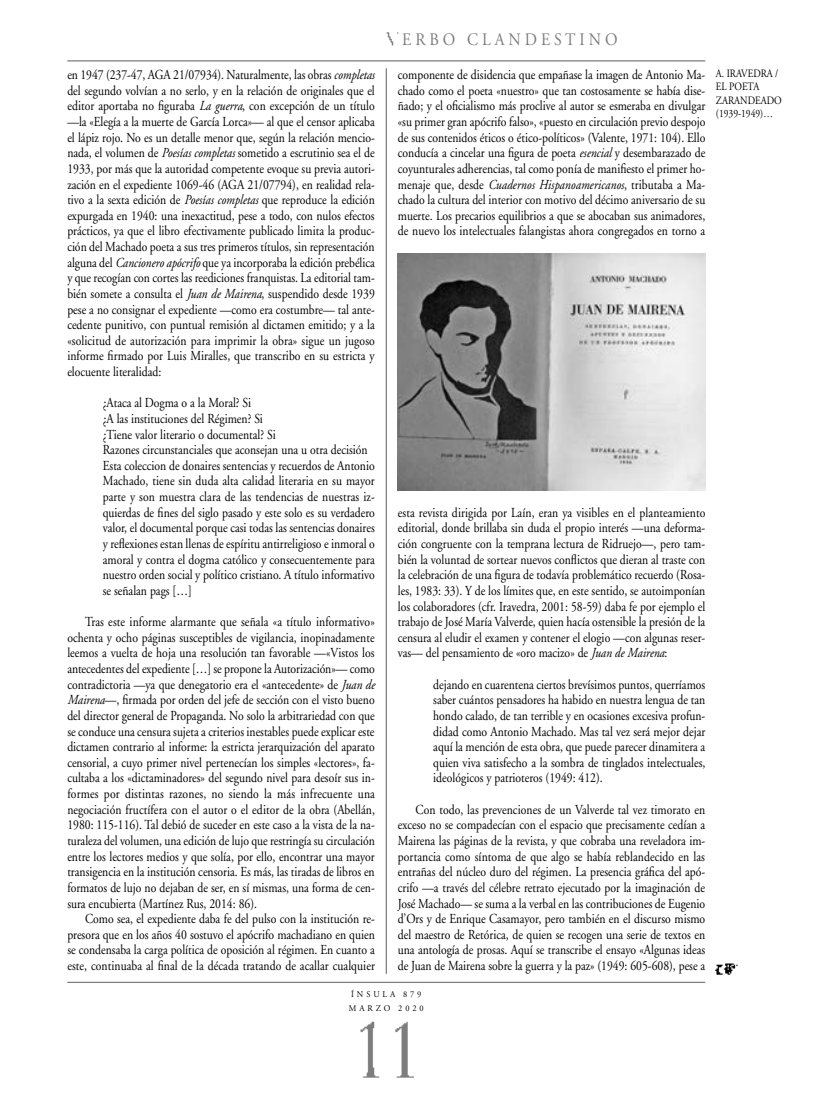
<style>
.page{position:relative;width:840px;height:1120px;background:#fff}
.page>*{position:absolute;margin:0;border:0;box-sizing:border-box;transform-origin:0 0}
.t1{font:17.5px "Adobe Garamond";color:#7d7d7d;scale:.9 1}
.t2{font:13.75px/15.6px "Adobe Garamond";color:#000;text-align:justify;scale:.85 1}
.t3{font:11.25px/13.5px "Adobe Garamond";color:#000;scale:.85 1}
.t4{font:8.75px/13.8px "Adobe Garamond";letter-spacing:.35em;color:#000;scale:.95 1}
.s1{font-style:italic}
</style>
<div class="page">
<hr style="left:386px;top:68px;width:1px;height:906px;background:#7d7d7d">
<hr style="left:67px;top:60px;width:638px;height:1px;background:#7d7d7d">
<hr style="left:67px;top:981px;width:638px;height:2px;background:#7d7d7d">
<img style="left:715px;top:963px;width:23px;height:12px">
<img style="left:386px;top:32px;width:13px;height:14px">
<img style="left:360px;top:1021px;width:54px;height:57px">
<img style="left:398px;top:253px;width:307px;height:238px">
<p class="t2" style="left:67px;top:67px;width:363px">en 1947 (237-47, AGA 21/07934). Naturalmente, las obras <span class="s1">completas </span>del segundo volvían a no serlo, y en la relación de originales que el editor aportaba no figuraba <span class="s1">La guerra</span>, con excepción de un título —la «Elegía a la muerte de García Lorca»— al que el censor aplicaba el lápiz rojo. No es un detalle menor que, según la relación mencio&shy;nada, el volumen de <span class="s1">Poesías completas</span> sometido a escrutinio sea el de 1933, por más que la autoridad competente evoque su previa autori&shy;zación en el expediente 1069-46 (AGA 21/07794), en realidad rela&shy;tivo a la sexta edición de <span class="s1">Poesías completas</span> que reproduce la edición expurgada en 1940: una inexactitud, pese a todo, con nulos efectos prácticos, ya que el libro efectivamente publicado limita la produc&shy;ción del Machado poeta a sus tres primeros títulos, sin representación alguna del <span class="s1">Cancionero apócrifo</span> que ya incorporaba la edición prebélica y que recogían con cortes las reediciones franquistas. La editorial tam&shy;bién somete a consulta el <span class="s1">Juan de Mairena</span>, suspendido desde 1939 pese a no consignar el expediente —como era costumbre— tal ante&shy;cedente punitivo, con puntual remisión al dictamen emitido; y a la «solicitud de autorización para imprimir la obra» sigue un jugoso informe firmado por Luis Miralles, que transcribo en su estricta y elocuente literalidad:</p>
<p class="t2" style="left:103px;top:395px;width:321px;text-align:left">¿Ataca al Dogma o a la Moral? Si<br>¿A las instituciones del Régimen? Si<br>¿Tiene valor literario o documental? Si<br>Razones circunstanciales que aconsejan una u otra decisión Esta coleccion de donaires sentencias y recuerdos de Antonio Machado, tiene sin duda alta calidad literaria en su mayor parte y son muestra clara de las tendencias de nuestras iz&shy;quierdas de fines del siglo pasado y este solo es su verdadero valor, el documental porque casi todas las sentencias donaires y reflexiones estan llenas de espíritu antirreligioso e inmoral o amoral y contra el dogma católico y consecuentemente para nuestro orden social y político cristiano. A título informativo se señalan pags […]</p>
<p class="t2" style="left:67px;top:614px;width:363px;text-indent:18px">Tras este informe alarmante que señala «a título informativo» ochenta y ocho páginas susceptibles de vigilancia, inopinadamente leemos a vuelta de hoja una resolución tan favorable —«Vistos los antecedentes del expediente […] se propone la Autorización»— como contradictoria —ya que denegatorio era el «antecedente» de <span class="s1">Juan de Mairena</span>—, firmada por orden del jefe de sección con el visto bueno del director general de Propaganda. No solo la arbitrariedad con que se conduce una censura sujeta a criterios inestables puede explicar este dictamen contrario al informe: la estricta jerarquización del aparato censorial, a cuyo primer nivel pertenecían los simples «lectores», fa&shy;cultaba a los «dictaminadores» del segundo nivel para desoír sus in&shy;formes por distintas razones, no siendo la más infrecuente una negociación fructífera con el autor o el editor de la obra (Abellán, 1980: 115-116). Tal debió de suceder en este caso a la vista de la na&shy;turaleza del volumen, una edición de lujo que restringía su circulación entre los lectores medios y que solía, por ello, encontrar una mayor transigencia en la institución censoria. Es más, las tiradas de libros en formatos de lujo no dejaban de ser, en sí mismas, una forma de cen&shy;sura encubierta (Martínez Rus, 2014: 86).</p>
<p class="t2" style="left:67px;top:911px;width:363px;text-indent:18px">Como sea, el expediente daba fe del pulso con la institución re&shy;presora que en los años 40 sostuvo el apócrifo machadiano en quien se condensaba la carga política de oposición al régimen. En cuanto a este, continuaba al final de la década tratando de acallar cualquier</p>
<p class="t1" style="left:402px;top:30px;width:241px">E R B O C L A N D E S T I N O</p>
<p class="t2" style="left:398px;top:67px;width:363px">componente de disidencia que empañase la imagen de Antonio Ma&shy;chado como el poeta «nuestro» que tan costosamente se había dise&shy;ñado; y el oficialismo más proclive al autor se esmeraba en divulgar «su primer gran apócrifo falso», «puesto en circulación previo despojo de sus contenidos éticos o ético-políticos» (Valente, 1971: 104). Ello conducía a cincelar una figura de poeta <span class="s1">esencial</span> y desembarazado de coyunturales adherencias, tal como ponía de manifiesto el primer ho&shy;menaje que, desde <span class="s1">Cuadernos Hispanoamericanos</span>, tributaba a Ma&shy;chado la cultura del interior con motivo del décimo aniversario de su muerte. Los precarios equilibrios a que se abocaban sus animadores, de nuevo los intelectuales falangistas ahora congregados en torno a</p>
<p class="t2" style="left:398px;top:505px;width:363px">esta revista dirigida por Laín, eran ya visibles en el planteamiento editorial, donde brillaba sin duda el propio interés —una deforma&shy;ción congruente con la temprana lectura de Ridruejo—, pero tam&shy;bién la voluntad de sortear nuevos conflictos que dieran al traste con la celebración de una figura de todavía problemático recuerdo (Rosa&shy;les, 1983: 33). Y de los límites que, en este sentido, se autoimponían los colaboradores (cfr. Iravedra, 2001: 58-59) daba fe por ejemplo el trabajo de José María Valverde, quien hacía ostensible la presión de la censura al eludir el examen y contener el elogio —con algunas reser&shy;vas— del pensamiento de «oro macizo» de <span class="s1">Juan de Mairena</span>:</p>
<p class="t2" style="left:433px;top:677px;width:322px">dejando en cuarentena ciertos brevísimos puntos, querríamos saber cuántos pensadores ha habido en nuestra lengua de tan hondo calado, de tan terrible y en ocasiones excesiva profun&shy;didad como Antonio Machado. Mas tal vez será mejor dejar aquí la mención de esta obra, que puede parecer dinamitera a quien viva satisfecho a la sombra de tinglados intelectuales, ideológicos y patrioteros (1949: 412).</p>
<p class="t2" style="left:398px;top:802px;width:363px;text-indent:18px">Con todo, las prevenciones de un Valverde tal vez timorato en exceso no se compadecían con el espacio que precisamente cedían a Mairena las páginas de la revista, y que cobraba una reveladora im&shy;portancia como síntoma de que algo se había reblandecido en las entrañas del núcleo duro del régimen. La presencia gráfica del apó&shy;crifo —a través del célebre retrato ejecutado por la imaginación de José Machado— se suma a la verbal en las contribuciones de Eugenio d’Ors y de Enrique Casamayor, pero también en el discurso mismo del maestro de Retórica, de quien se recogen una serie de textos en una antología de prosas. Aquí se transcribe el ensayo «Algunas ideas de Juan de Mairena sobre la guerra y la paz» (1949: 605-608), pese a</p>
<p class="t4" style="left:349px;top:987px;width:80px">ÍNSULA 879<br>MARZO 2020</p>
<p class="t3" style="left:716px;top:67px;width:79px">A. IRAVEDRA /<br>EL POETA<br>ZARANDEADO (1939-1949)…</p>
</div>
